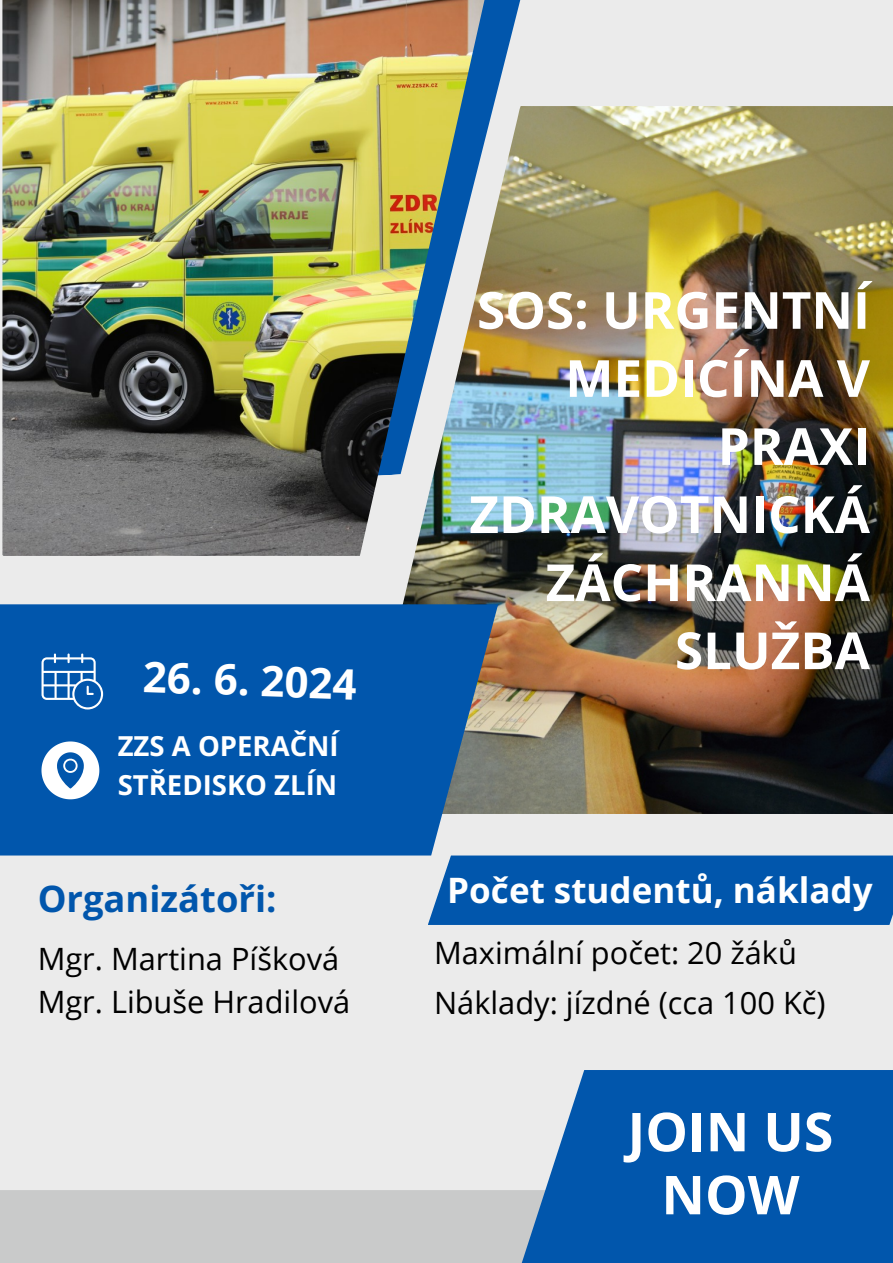
<style>
.page{position:relative;width:893px;height:1263px;background:#ebebeb}
.page>*{position:absolute;margin:0;border:0;box-sizing:border-box;transform-origin:0 0}
.t1{font:700 53.62px/63px "Open Sans";color:#fff;text-align:center}
.t2{font:700 51.15px/68.1px "Open Sans";color:#fff;text-align:right}
.t3{font:700 42.08px "Open Sans";color:#fff}
.t4{font:700 36.3px "Open Sans";color:#0156ac}
.t5{font:700 35.03px "Open Sans";color:#fff}
.t6{font:30.75px "Open Sans";color:#000}
.t7{font:700 27.53px/38.2px "Open Sans";color:#fff}
</style>
<div class="page">
<div style="left:0;top:1190px;width:893px;height:73px;background:#c9caca"></div>
<div style="left:498px;top:1070px;width:395px;height:193px;background:#0156ac"></div>
<img style="left:403px;top:106px;width:490px;height:708px">
<svg style="left:0;top:604px;width:498px;height:251px;background:#0d5baa"></svg>
<svg style="left:41px;top:741px;width:58px;height:58px;background:#98badd"></svg>
<svg style="left:42px;top:653px;width:61px;height:56px;background:#3e7ebf"></svg>
<img style="left:491px;top:0;width:40px;height:483px">
<img style="left:2px;top:0;width:489px;height:556px">
<div style="left:428px;top:855px;width:465px;height:70px;background:#0156ac"></div>
<p class="t3" style="left:144px;top:647px;width:215px;rotate:2deg">26. 6. 2024</p>
<p class="t7" style="left:118px;top:727px;width:222px">ZZS A OPERAČNÍ<br>STŘEDISKO ZLÍN</p>
<p class="t4" style="left:38px;top:873px;width:240px">Organizátoři:</p>
<p class="t6" style="left:38px;top:937px;width:303px">Mgr. Martina Píšková</p>
<p class="t6" style="left:38px;top:980px;width:314px">Mgr. Libuše Hradilová</p>
<p class="t2" style="left:469px;top:275px;width:402px">SOS: URGENTNÍ<br>MEDICÍNA V<br>PRAXI<br>ZDRAVOTNICKÁ<br>ZÁCHRANNÁ<br>SLUŽBA</p>
<p class="t5" style="left:447px;top:866px;width:427px">Počet studentů, náklady</p>
<p class="t6" style="left:434px;top:931px;width:364px">Maximální počet: 20 žáků</p>
<p class="t6" style="left:434px;top:981px;width:393px">Náklady: jízdné (cca 100 Kč)</p>
<p class="t1" style="left:627px;top:1099px;width:207px">JOIN US<br>NOW</p>
</div>
